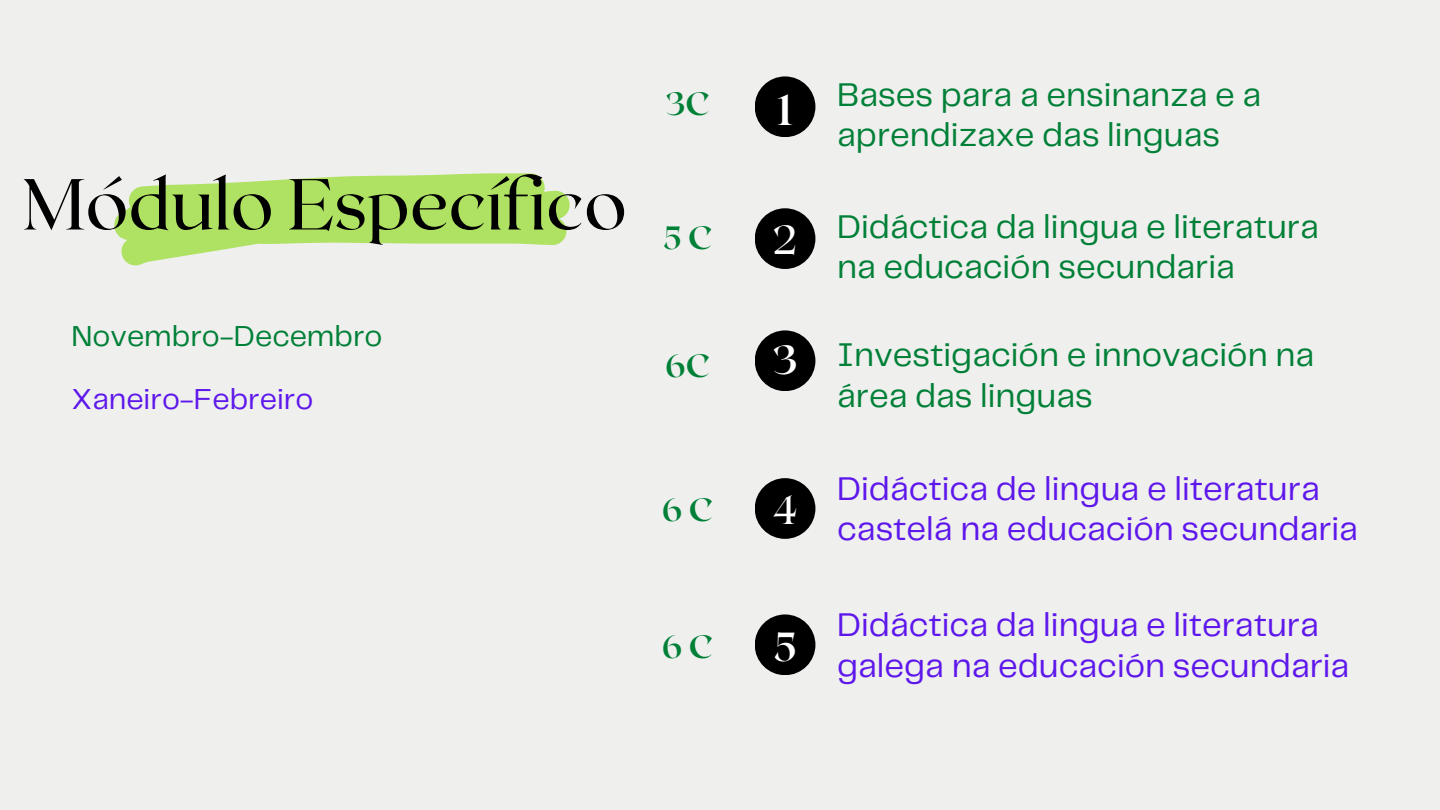
<style>
.page{position:relative;width:1440px;height:810px;background:#efefee}
.page>*{position:absolute;margin:0;border:0;box-sizing:border-box;transform-origin:0 0}
.t1{font:72px "Roxborough CF";color:#000}
.t2{font:40.5px "Roxborough CF";color:#fff}
.t3{font:700 40.5px "Roxborough CF";color:#fff}
.t4{font:34.1px/40.5px "Telegraf";color:#008037;text-align:center}
.t5{font:34.1px/40.5px "Telegraf";color:#5e17eb}
.t6{font:700 32.2px "Roxborough CF";color:#008037}
.t7{font:30px "Telegraf";color:#008037}
.t8{font:30px "Telegraf";color:#5e17eb}
.s1{font-family:"Roxborough CF";font-weight:700;font-size:42.9px;color:#fff}
.s2{font-family:"Roxborough CF";font-size:40.5px;color:#fff}
.s3{font-family:"Roxborough CF";font-weight:700;font-size:40.5px;color:#fff}
</style>
<div class="page">
<svg style="left:114px;top:173px;width:456px;height:92px"></svg>
<div style="left:755px;top:76px;width:60px;height:61px;background:#000;border-radius:50%"></div>
<div style="left:755px;top:478px;width:60px;height:61px;background:#000;border-radius:50%"></div>
<div style="left:755px;top:208px;width:60px;height:61px;background:#000;border-radius:50%"></div>
<div style="left:755px;top:330px;width:60px;height:61px;background:#000;border-radius:50%"></div>
<div style="left:755px;top:614px;width:60px;height:61px;background:#000;border-radius:50%"></div>
<h1 class="t1" style="left:23px;top:157px;width:606px">Módulo Específico</h1>
<p class="t7" style="left:72px;top:324px;width:313px">Novembro-Decembro</p>
<p class="t8" style="left:72px;top:387px;width:243px">Xaneiro-Febreiro</p>
<p class="t6" style="left:666px;top:83px;width:46px">3C</p>
<p class="t6" style="left:663px;top:217px;width:51px">5 C</p>
<p class="t6" style="left:665px;top:345px;width:46px">6C</p>
<p class="t6" style="left:662px;top:489px;width:52px">6 C</p>
<p class="t4" style="left:778px;top:76px;width:485px"><span class="s1">1</span> Bases para a ensinanza e a aprendizaxe das linguas</p>
<p class="t4" style="left:773px;top:208px;width:548px"><span class="s2">2</span> Didáctica da lingua e literatura na educación secundaria</p>
<p class="t4" style="left:837px;top:336px;width:478px;text-align:left;text-indent:-65px"><span class="s3">3</span> Investigación e innovación na área das linguas</p>
<p class="t2" style="left:773px;top:484px;width:27px">4</p>
<p class="t5" style="left:837px;top:470px;width:522px">Didáctica de lingua e literatura castelá na educación secundaria</p>
<p class="t6" style="left:662px;top:625px;width:52px">6 C</p>
<p class="t3" style="left:773px;top:620px;width:25px">5</p>
<p class="t5" style="left:837px;top:606px;width:514px">Didáctica da lingua e literatura galega na educación secundaria</p>
</div>
